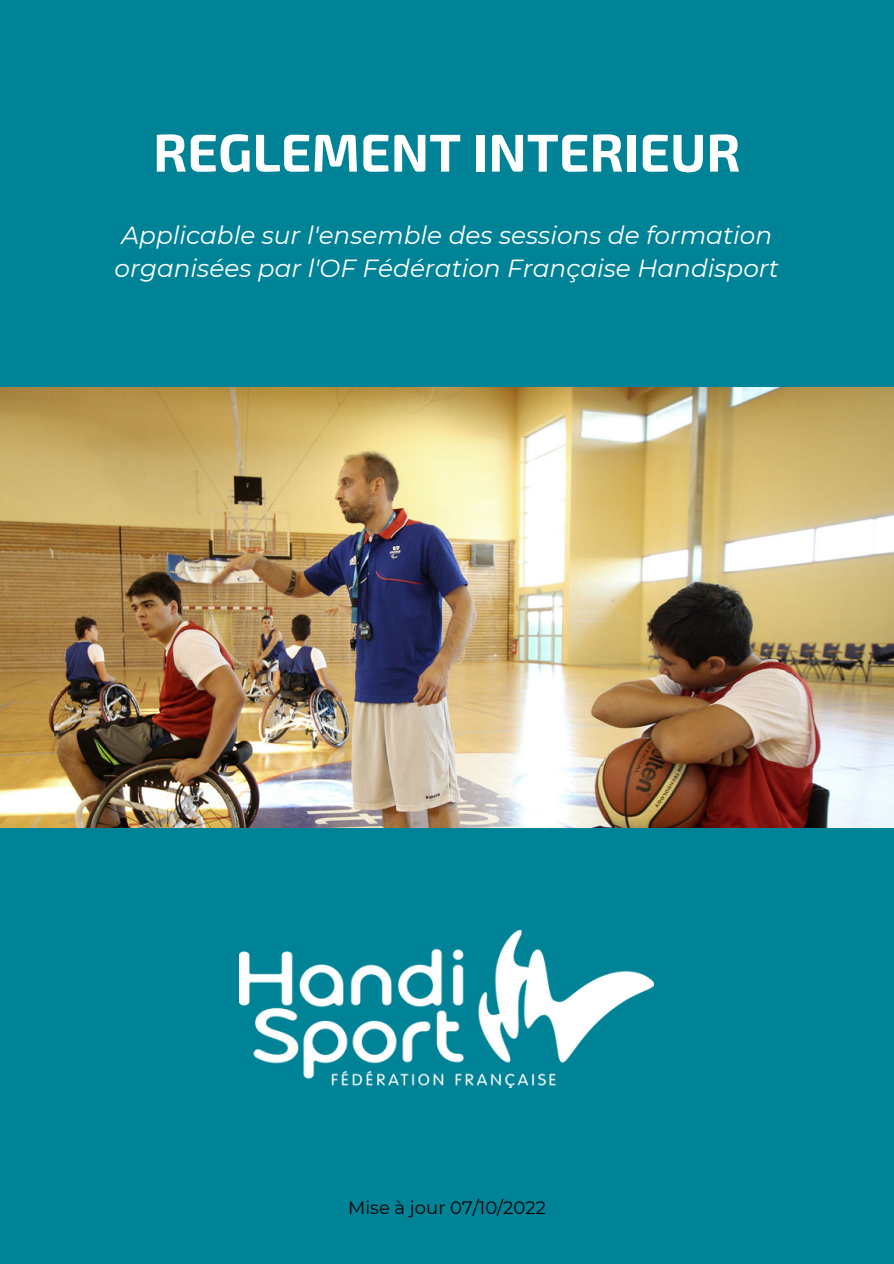
<style>
.page{position:relative;width:894px;height:1264px;background:#fff}
.page>*{position:absolute;margin:0;border:0;box-sizing:border-box;transform-origin:0 0}
.t1{font:700 53.25px "Exo 2";color:#fff}
.t2{font:italic 24.75px/33.8px "Montserrat";color:#fff}
.t3{font:18px "Montserrat";color:#000}
</style>
<div class="page">
<div style="left:0;top:0;width:893px;height:1263px;background:#008396"></div>
<img style="left:239px;top:930px;width:414px;height:157px">
<img style="left:0;top:387px;width:893px;height:440px">
<p class="t1" style="left:153px;top:118px;width:589px">REGLEMENT INTERIEUR</p>
<p class="t2" style="left:115px;top:218px;width:665px">Applicable sur l'ensemble des sessions de formation organisées par l'OF Fédération Française Handisport</p>
<p class="t3" style="left:348px;top:1196px;width:199px">Mise à jour 07/10/2022</p>
</div>
